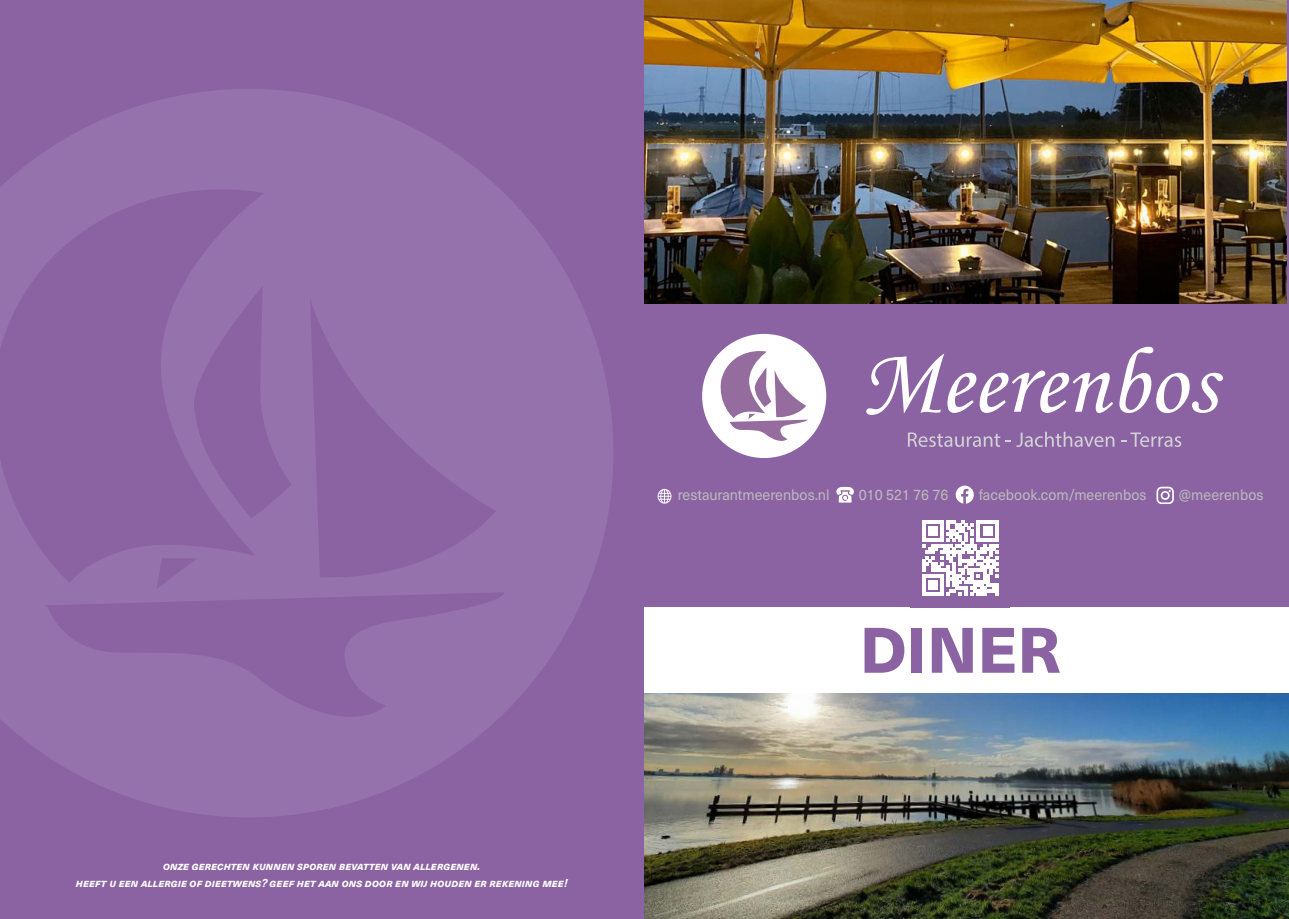
<style>
.page{position:relative;width:1289px;height:919px;background:#fff}
.page>*{position:absolute;margin:0;border:0;box-sizing:border-box;transform-origin:0 0}
.t1{font:800 63px "Neue Haas Unica W1 G";color:#8b63a3}
.t2{font:15px "Neue Haas Unica W1 G";color:#bdbabb;scale:.94 1}
.t3{font:italic 700 11.25px/16.2px "Neue Haas Unica W1 G";color:#fff;text-align:center}
</style>
<div class="page">
<div style="left:0;top:0;width:1288px;height:918px;background:#8b63a3"></div>
<div style="left:644px;top:607px;width:644px;height:86px;background:#fff"></div>
<svg style="left:922px;top:520px;width:76px;height:75px"></svg>
<img style="left:644px;top:693px;width:644px;height:225px">
<svg style="left:955px;top:485px;width:19px;height:18px"></svg>
<svg style="left:657px;top:489px;width:14px;height:14px"></svg>
<svg style="left:1156px;top:486px;width:17px;height:18px"></svg>
<svg style="left:836px;top:487px;width:18px;height:15px"></svg>
<img style="left:644px;top:0;width:642px;height:303px">
<div style="left:702px;top:334px;width:124px;height:124px;background:#fff;border-radius:50%"></div>
<svg style="left:717px;top:348px;width:90px;height:95px"></svg>
<svg style="left:866px;top:353px;width:246px;height:62px"></svg>
<svg style="left:1119px;top:347px;width:103px;height:66px"></svg>
<svg style="left:908px;top:432px;width:206px;height:15px"></svg>
<svg style="left:1121px;top:432px;width:60px;height:15px"></svg>
<svg style="left:14px;top:89px;width:599px;height:728px;fill:#9672ac"></svg>
<svg style="left:0;top:176px;width:504px;height:555px;fill:#9672ac"></svg>
<p class="t3" style="left:76px;top:858px;width:493px">onze gerechten kunnen sporen bevatten van allergenen.<br>heeft u een allergie of dieetwens? geef het aan ons door en wij houden er rekening mee!</p>
<h2 class="t2" style="left:677px;top:488px;width:163px">restaurantmeerenbos.nl</h2>
<h2 class="t2" style="left:859px;top:488px;width:97px">010 521 76 76</h2>
<h2 class="t2" style="left:978px;top:488px;width:180px">facebook.com/meerenbos</h2>
<h2 class="t2" style="left:1178px;top:488px;width:91px">@meerenbos</h2>
<h1 class="t1" style="left:859px;top:614px;width:202px">DINER</h1>
</div>
